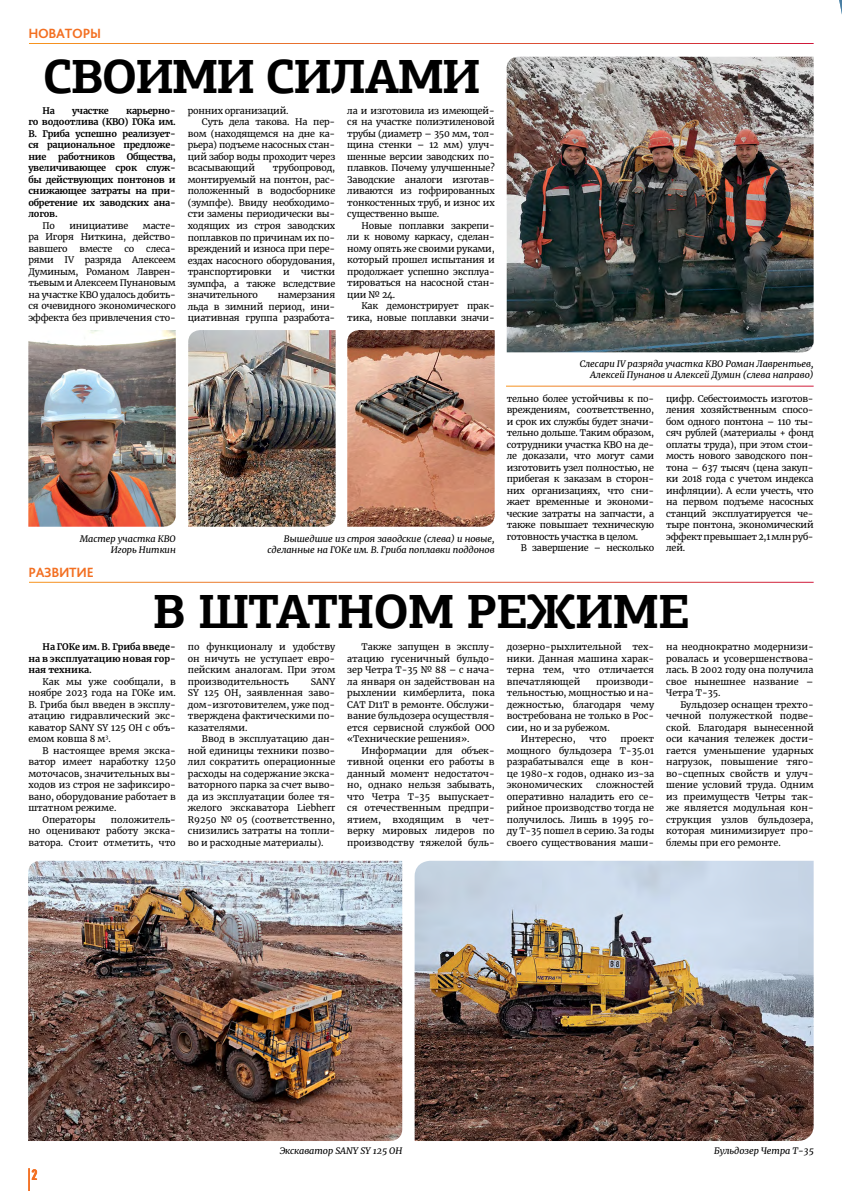
<style>
.page{position:relative;width:842px;height:1191px;background:#fff}
.page>*{position:absolute;margin:0;border:0;box-sizing:border-box;transform-origin:0 0}
.t1{font:700 48px "PF Agora Slab Pro";letter-spacing:-.02em;color:#000}
.t2{font:700 48px "PF Agora Slab Pro";letter-spacing:-.04em;color:#000}
.t3{font:500 15px "PF Din Text Comp Pro";color:#f36f21}
.t4{font:700 14px "Bliss Pro";letter-spacing:-.02em;color:#f36f21}
.t5{font:9px/11.5px "Merriweather";color:#000;text-align:justify}
.t6{font:700 9px/11.5px "Merriweather";letter-spacing:-.02em;color:#000;text-align:justify}
.t7{font:italic 9px/11.5px "Merriweather";color:#000;text-align:right}
.t8{font:9px/11.5px "Merriweather";letter-spacing:-.02em;color:#000;text-align:right}
</style>
<div class="page">
<img style="left:839px;top:0;width:3px;height:15px">
<img style="left:415px;top:860px;width:399px;height:281px">
<img style="left:28px;top:860px;width:374px;height:281px">
<img style="left:507px;top:57px;width:307px;height:295px">
<svg style="left:29px;top:1168px;width:1px;height:23px"></svg>
<img style="left:28px;top:330px;width:148px;height:197px">
<img style="left:347px;top:330px;width:148px;height:197px">
<img style="left:188px;top:330px;width:148px;height:197px">
<h3 class="t4" style="left:28px;top:25px;width:74px">НОВАТОРЫ</h3>
<h1 class="t2" style="left:43px;top:46px;width:439px">СВОИМИ СИЛАМИ</h1>
<p class="t6" style="left:43px;top:104px;width:14px">На</p>
<p class="t6" style="left:72px;top:104px;width:38px">участке</p>
<p class="t5" style="left:347px;top:104px;width:149px">ла и изготовила из имеющей&shy;ся на участке полиэтиленовой трубы (диаметр – 350 мм, тол&shy;щина стенки – 12 мм) улуч&shy;шенные версии заводских по&shy;плавков. Почему улучшенные?<br>Заводские аналоги изготав&shy;ливаются из гофрированных тонкостенных труб, и износ их существенно выше.</p>
<p class="t5" style="left:347px;top:219px;width:149px;text-indent:14px">Новые поплавки закрепи&shy;ли к новому каркасу, сделан&shy;ному опять же своими руками, который прошел испытания и продолжает успешно эксплуа&shy;тироваться на насосной стан&shy;ции № 24.</p>
<p class="t8" style="left:347px;top:300px;width:149px">Как демонстрирует прак&shy;тика, новые поплавки значи-</p>
<p class="t8" style="left:188px;top:105px;width:102px">ронних организаций.</p>
<p class="t8" style="left:202px;top:116px;width:135px">Суть дела такова. На пер-</p>
<p class="t8" style="left:188px;top:128px;width:149px">вом (находящемся на дне ка-</p>
<p class="t8" style="left:188px;top:139px;width:149px">рьера) подъеме насосных стан-</p>
<p class="t8" style="left:188px;top:151px;width:149px">ций забор воды проходит через</p>
<p class="t8" style="left:188px;top:162px;width:69px">всасывающий</p>
<p class="t6" style="left:28px;top:104px;width:149px;text-indent:98px">карьерно&shy;го водоотлива (КВО) ГОКа им.<br>В. Гриба успешно реализует&shy;ся рациональное предложе&shy;ние</p>
<p class="t6" style="left:28px;top:150px;width:149px;text-indent:98px">Общества, увеличивающее срок служ&shy;бы действующих понтонов и снижающее затраты на при&shy;обретение их заводских ана&shy;логов.</p>
<p class="t5" style="left:43px;top:219px;width:14px">По</p>
<p class="t8" style="left:69px;top:219px;width:60px">инициативе</p>
<p class="t6" style="left:58px;top:150px;width:59px">работников</p>
<p class="t5" style="left:188px;top:162px;width:149px;text-indent:85px">трубопровод, монтируемый на понтон, рас&shy;положенный в водосборнике (зумпфе). Ввиду необходимо&shy;сти замены периодически вы&shy;ходящих из строя заводских поплавков по причинам их по&shy;вреждений и износа при пере&shy;ездах насосного оборудования, транспортировки</p>
<p class="t5" style="left:28px;top:219px;width:149px;text-indent:115px">масте&shy;ра Игоря Ниткина, действо&shy;вавшего</p>
<p class="t5" style="left:28px;top:242px;width:149px;text-indent:118px">слеса&shy;рями IV разряда Алексеем Думиным, Романом Лаврен&shy;тьевым и Алексеем Пунановым на участке КВО удалось добить&shy;ся очевидного экономического эффекта без привлечения сто-</p>
<p class="t5" style="left:80px;top:242px;width:34px">вместе</p>
<p class="t5" style="left:124px;top:242px;width:11px">со</p>
<p class="t5" style="left:188px;top:266px;width:149px;text-indent:113px">чистки зумпфа, а также вследствие значительного</p>
<p class="t5" style="left:283px;top:266px;width:8px">и</p>
<p class="t5" style="left:188px;top:289px;width:149px;text-indent:90px">намерзания льда в зимний период, ини&shy;циативная группа разработа-</p>
<p class="t7" style="left:80px;top:533px;width:98px">Мастер участка КВО<br>Игорь Ниткин</p>
<h3 class="t4" style="left:28px;top:563px;width:67px">РАЗВИТИЕ</h3>
<p class="t7" style="left:268px;top:533px;width:229px">Вышедшие из строя заводские (слева) и новые, сделанные на ГОКе им. В. Гриба поплавки поддонов</p>
<p class="t7" style="left:580px;top:357px;width:235px">Слесари IV разряда участка КВО Роман Лаврентьев,<br>Алексей Пунанов и Алексей Думин (слева направо)</p>
<p class="t5" style="left:507px;top:392px;width:149px">тельно более устойчивы к по&shy;вреждениям, соответственно, и срок их службы будет значи&shy;тельно дольше. Таким образом, сотрудники участка КВО на де&shy;ле доказали, что могут сами изготовить узел полностью, не прибегая к заказам в сторон&shy;них организациях, что сни&shy;жает временные и экономи&shy;ческие затраты на запчасти, а также повышает техническую готовность участка в целом.</p>
<p class="t8" style="left:521px;top:542px;width:135px">В завершение – несколько</p>
<p class="t5" style="left:666px;top:392px;width:149px">цифр. Себестоимость изготов&shy;ления хозяйственным спосо&shy;бом одного понтона – 110 ты&shy;сяч рублей (материалы + фонд оплаты труда), при этом стои&shy;мость нового заводского пон&shy;тона – 637 тысяч (цена закуп&shy;ки 2018 года с учетом индекса инфляции). А если учесть, что на первом подъеме насосных станций эксплуатируется че&shy;тыре понтона, экономический эффект превышает 2,1 млн руб&shy;лей.</p>
<h1 class="t1" style="left:153px;top:581px;width:538px">В ШТАТНОМ РЕЖИМЕ</h1>
<p class="t6" style="left:28px;top:641px;width:149px;text-indent:14px">На ГОКе им. В. Гриба введе&shy;на в эксплуатацию новая гор&shy;ная техника.</p>
<p class="t5" style="left:28px;top:675px;width:149px;text-indent:14px">Как мы уже сообщали, в ноябре 2023 года на ГОКе им.<br>В. Гриба был введен в эксплу&shy;атацию гидравлический экс&shy;каватор SANY SY 125 OH с объ&shy;емом ковша 8 м<sup>3</sup>.</p>
<p class="t5" style="left:43px;top:744px;width:135px">В настоящее время экска-</p>
<p class="t5" style="left:28px;top:756px;width:149px">ватор имеет наработку 1250</p>
<p class="t5" style="left:28px;top:767px;width:149px">моточасов, значительных вы-</p>
<p class="t5" style="left:28px;top:779px;width:149px">ходов из строя не зафиксиро-</p>
<p class="t5" style="left:28px;top:790px;width:149px">вано, оборудование работает в</p>
<p class="t5" style="left:28px;top:802px;width:90px">штатном режиме.</p>
<p class="t5" style="left:43px;top:813px;width:54px">Операторы</p>
<p class="t5" style="left:28px;top:813px;width:149px;text-indent:83px">положитель&shy;но оценивают работу экска&shy;ватора. Стоит отметить, что</p>
<p class="t5" style="left:188px;top:641px;width:149px">по функционалу и удобству он ничуть не уступает евро&shy;пейским аналогам. При этом производительность</p>
<p class="t5" style="left:188px;top:675px;width:149px;text-indent:123px">SANY SY 125 OH, заявленная заво&shy;дом-изготовителем, уже под&shy;тверждена фактическими по&shy;казателями.</p>
<p class="t5" style="left:188px;top:733px;width:149px;text-indent:14px">Ввод в эксплуатацию дан&shy;ной единицы техники позво&shy;лил сократить операционные расходы на содержание экска&shy;ваторного парка за счет выво&shy;да из эксплуатации более тя&shy;желого экскаватора Liebherr R9250 № 05 (соответственно, снизились затраты на топли&shy;во и расходные материалы).</p>
<p class="t5" style="left:347px;top:641px;width:149px;text-indent:14px">Также запущен в эксплу&shy;атацию гусеничный бульдо&shy;зер Четра Т-35 № 88 – с нача&shy;ла января он задействован на рыхлении кимберлита, пока САТ D11T в ремонте. Обслужи&shy;вание бульдозера осуществля&shy;ется сервисной службой ООО «Технические решения».</p>
<p class="t5" style="left:347px;top:744px;width:149px;text-indent:14px">Информации для объек&shy;тивной оценки его работы в данный момент недостаточ&shy;но, однако нельзя забывать, что Четра Т-35 выпускает&shy;ся отечественным предпри&shy;ятием,</p>
<p class="t5" style="left:347px;top:813px;width:149px;text-indent:125px">чет&shy;верку мировых лидеров по производству тяжелой буль-</p>
<p class="t5" style="left:393px;top:813px;width:53px">входящим</p>
<p class="t5" style="left:455px;top:813px;width:7px">в</p>
<p class="t5" style="left:507px;top:641px;width:149px">дозерно-рыхлительной тех&shy;ники. Данная машина харак&shy;терна тем, что отличается впечатляющей</p>
<p class="t5" style="left:596px;top:675px;width:60px">производи-</p>
<p class="t5" style="left:507px;top:687px;width:149px">тельностью, мощностью и на-</p>
<p class="t5" style="left:507px;top:698px;width:149px">дежностью, благодаря чему</p>
<p class="t5" style="left:507px;top:710px;width:149px">востребована не только в Рос-</p>
<p class="t5" style="left:507px;top:721px;width:104px">сии, но и за рубежом.</p>
<p class="t5" style="left:521px;top:733px;width:56px">Интересно,</p>
<p class="t5" style="left:590px;top:733px;width:18px">что</p>
<p class="t5" style="left:507px;top:733px;width:149px;text-indent:114px">проект мощного бульдозера Т-35.01 разрабатывался еще в кон&shy;це 1980-х годов, однако из-за экономических</p>
<p class="t5" style="left:507px;top:779px;width:149px;text-indent:90px">сложностей оперативно наладить его се&shy;рийное производство тогда не получилось. Лишь в 1995 го&shy;ду Т-35 пошел в серию. За годы своего существования маши-</p>
<p class="t5" style="left:666px;top:641px;width:149px">на неоднократно модернизи&shy;ровалась и усовершенствова&shy;лась. В 2002 году она получила свое нынешнее название – Четра Т-35.</p>
<p class="t5" style="left:666px;top:698px;width:149px;text-indent:14px">Бульдозер оснащен трехто&shy;чечной полужесткой подве&shy;ской. Благодаря вынесенной оси качания тележек дости&shy;гается уменьшение ударных нагрузок, повышение тяго&shy;во-сцепных свойств и улуч&shy;шение условий труда. Одним из преимуществ Четры так&shy;же является модульная кон&shy;струкция узлов бульдозера, которая минимизирует про&shy;блемы при его ремонте.</p>
<h2 class="t3" style="left:32px;top:1165px;width:8px">2</h2>
<p class="t7" style="left:280px;top:1144px;width:124px">Экскаватор SANY SY 125 OH</p>
<p class="t7" style="left:714px;top:1144px;width:101px">Бульдозер Четра Т-35</p>
</div>
